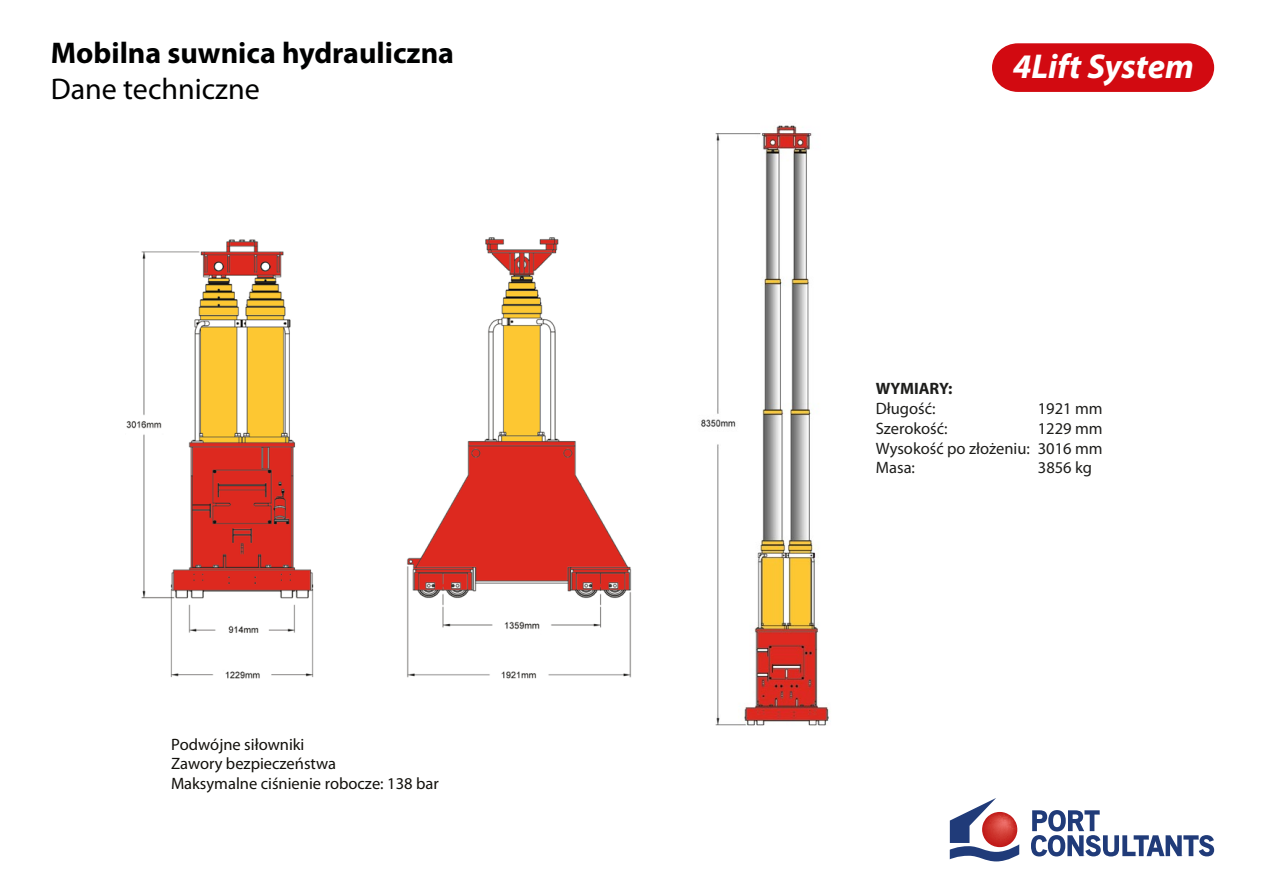
<style>
.page{position:relative;width:1263px;height:893px;background:#fff}
.page>*{position:absolute;margin:0;border:0;box-sizing:border-box;transform-origin:0 0}
.t1{font:italic 700 34.65px "Myriad Pro";color:#fff}
.t2{font:700 30px "Myriad Pro";color:#000101}
.t3{font:30px "Myriad Pro";color:#000101}
.t4{font:16.5px/19.8px "Myriad Pro";color:#12100b}
.t5{font:16.5px/19.8px "Myriad Pro";color:#1d1d1b;text-align:justify}
.t6{font:700 16.5px "Myriad Pro";color:#1d1d1b}
</style>
<div class="page">
<svg style="left:992px;top:43px;width:222px;height:49px;background:#d4181e"></svg>
<svg style="left:950px;top:798px;width:264px;height:63px"></svg>
<img style="left:701px;top:125px;width:129px;height:601px">
<img style="left:407px;top:237px;width:225px;height:442px">
<img style="left:126px;top:239px;width:188px;height:440px">
<h2 class="t2" style="left:51px;top:34px;width:405px">Mobilna suwnica hydrauliczna</h2>
<h2 class="t3" style="left:51px;top:71px;width:210px">Dane techniczne</h2>
<p class="t4" style="left:171px;top:734px;width:269px">Podwójne siłowniki<br>Zawory bezpieczeństwa<br>Maksymalne ciśnienie robocze: 138 bar</p>
<h1 class="t1" style="left:1013px;top:44px;width:183px">4Lift System</h1>
<p class="t6" style="left:876px;top:378px;width:78px">WYMIARY:</p>
<p class="t5" style="left:876px;top:398px;width:61px">Długość:</p>
<p class="t5" style="left:1038px;top:398px;width:66px">1921 mm</p>
<p class="t5" style="left:876px;top:418px;width:73px">Szerokość:</p>
<p class="t5" style="left:876px;top:418px;width:228px;text-indent:162px">1229 mm Wysokość po złożeniu: 3016 mm Masa:</p>
<p class="t5" style="left:1038px;top:458px;width:56px">3856 kg</p>
</div>
